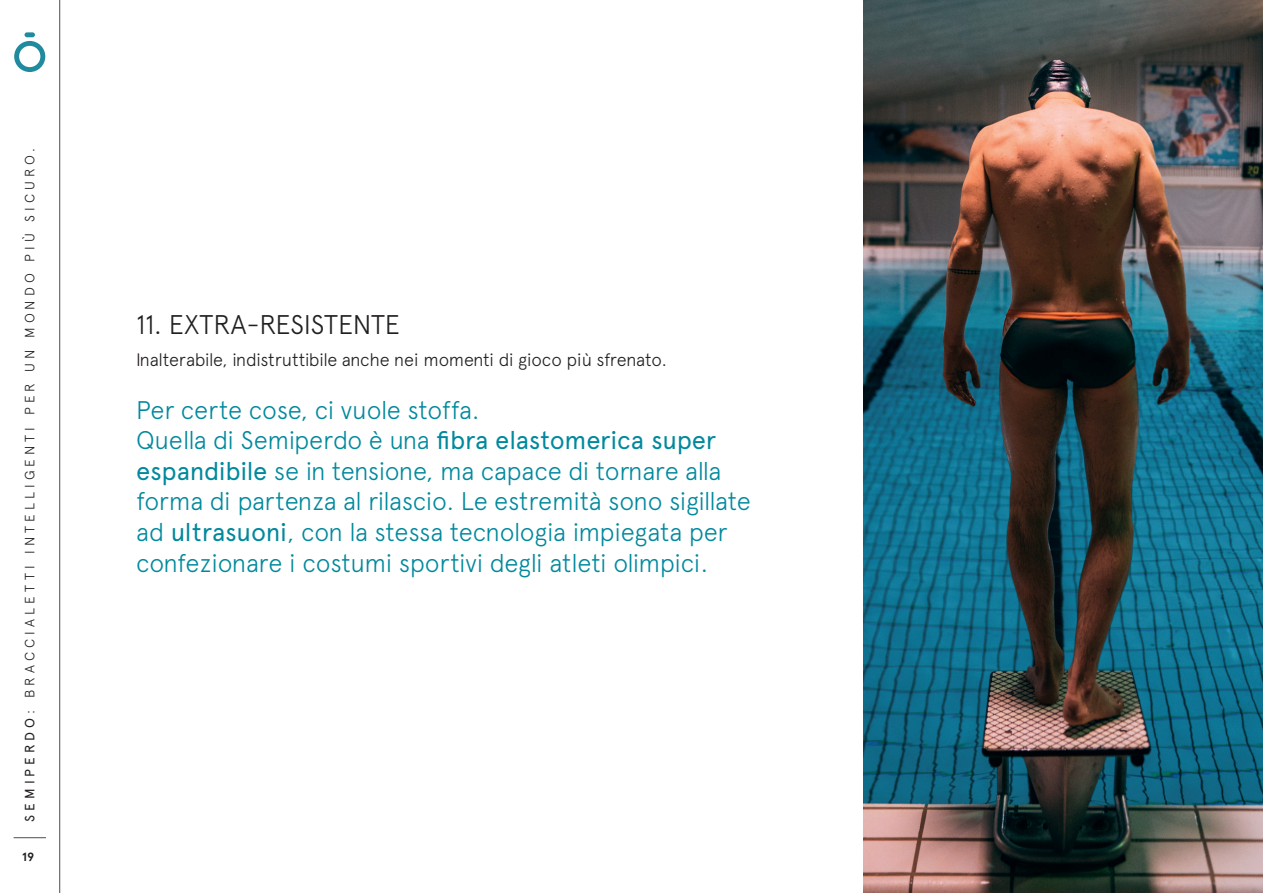
<style>
.page{position:relative;width:1263px;height:893px;background:#fff}
.page>*{position:absolute;margin:0;border:0;box-sizing:border-box;transform-origin:0 0}
.t1{font:300 27px "Apercu Pro";letter-spacing:-.005em;color:#231f20}
.t2{font:300 25.5px/30.6px "Apercu Pro";letter-spacing:-.015em;color:#00899d}
.t3{font:300 18px "Apercu Pro";letter-spacing:-.015em;color:#231f20}
.t4{font:300 13.5px "Apercu Pro";letter-spacing:.3em;color:#231f20}
.t5{font:700 12px "Apercu Pro";color:#231f20}
.s1{font-weight:400}
</style>
<div class="page">
<svg style="left:14px;top:41px;width:31px;height:31px"></svg>
<div style="left:25px;top:32px;width:10px;height:5px;background:#208a9f;border-radius:2px"></div>
<hr style="left:14px;top:837px;width:32px;height:1px;background:#231f20">
<hr style="left:59px;top:0;width:1px;height:893px;background:#231f20">
<img style="left:863px;top:0;width:400px;height:892px">
<p class="t4" style="left:20px;top:822px;width:675px;rotate:-90deg"><span class="s1">SEMIPERDO</span>: BRACCIALETTI INTELLIGENTI PER UN MONDO PIÙ SICURO.</p>
<p class="t5" style="left:22px;top:848px;width:13px">19</p>
<p class="t1" style="left:136px;top:304px;width:266px">11. EXTRA-RESISTENTE</p>
<p class="t3" style="left:136px;top:347px;width:532px">Inalterabile, indistruttibile anche nei momenti di gioco più sfrenato.</p>
<p class="t2" style="left:136px;top:392px;width:616px">Per certe cose, ci vuole stoffa.<br>Quella di Semiperdo è una <span class="s1">fibra elastomerica super espandibile</span> se in tensione, ma capace di tornare alla forma di partenza al rilascio. Le estremità sono sigillate ad <span class="s1">ultrasuoni</span>, con la stessa tecnologia impiegata per confezionare i costumi sportivi degli atleti olimpici.</p>
</div>
